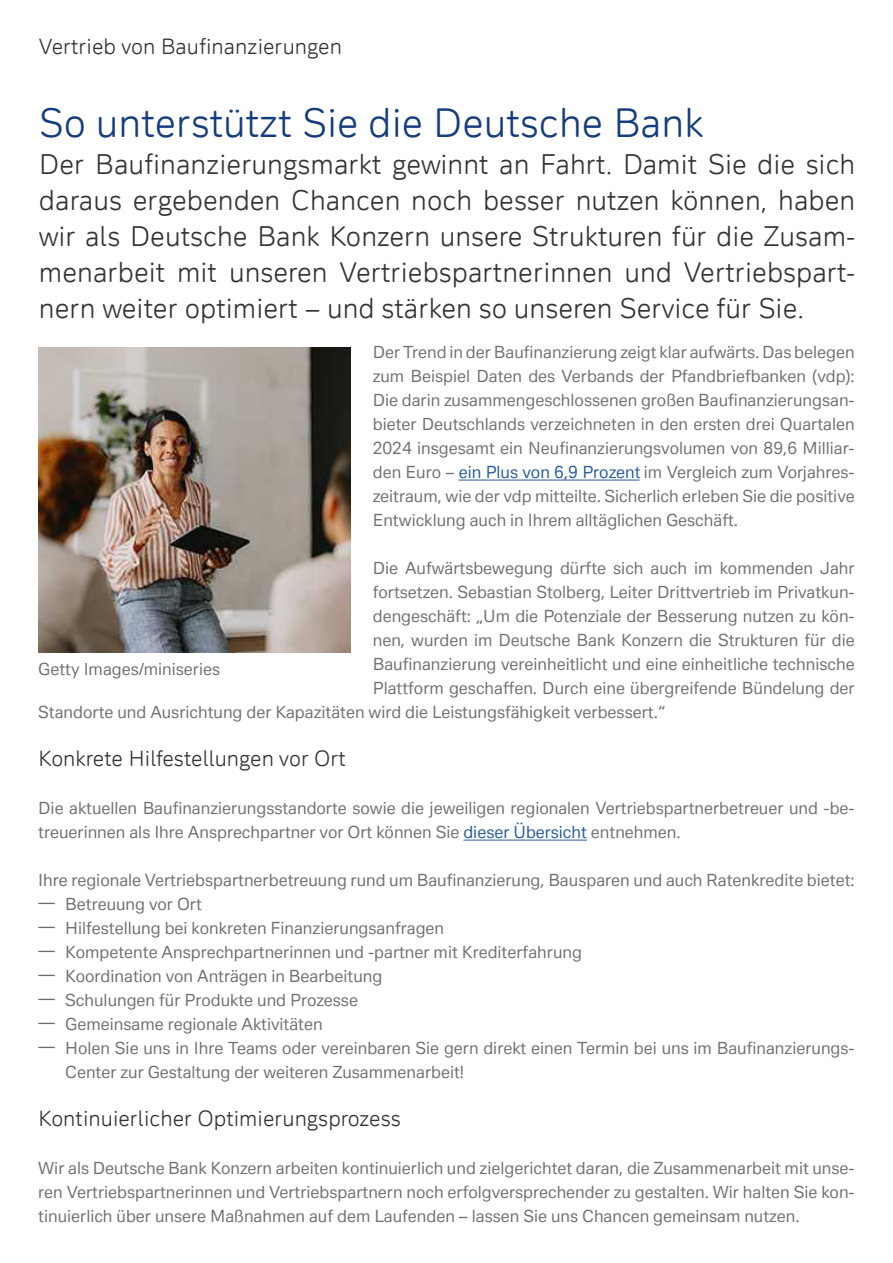
<style>
.page{position:relative;width:893px;height:1263px;background:#fff}
.page>*{position:absolute;margin:0;border:0;box-sizing:border-box;transform-origin:0 0}
.t1{font:39px "Deutsche Bank Display";color:#153c7d}
.t2{font:27px/36px "Deutsche Bank Display";color:#333;text-align:justify}
.t3{font:21px "Deutsche Bank Display";color:#333}
.t4{font:16.5px/24px "Deutsche Bank Text";color:#707070;text-align:justify}
.s1{color:#275b9b}
</style>
<div class="page">
<hr style="left:459px;top:480px;width:181px;height:1px;background:#275b9b">
<hr style="left:463px;top:840px;width:124px;height:1px;background:#275b9b">
<img style="left:38px;top:347px;width:312px;height:306px">
<p class="t3" style="left:39px;top:33px;width:305px">Vertrieb von Baufinanzierungen</p>
<h1 class="t1" style="left:39px;top:99px;width:666px">So unterstützt Sie die Deutsche Bank</h1>
<p class="t2" style="left:39px;top:146px;width:818px">Der Baufinanzierungsmarkt gewinnt an Fahrt. Damit Sie die sich daraus ergebenden Chancen noch besser nutzen können, haben wir als Deutsche Bank Konzern unsere Strukturen für die Zusam&shy;menarbeit mit unseren Vertriebspartnerinnen und Vertriebspart&shy;nern weiter optimiert – und stärken so unseren Service für Sie.</p>
<p class="t4" style="left:373px;top:339px;width:483px">Der Trend in der Baufinanzierung zeigt klar aufwärts. Das belegen zum Beispiel Daten des Verbands der Pfandbriefbanken (vdp):<br>Die darin zusammengeschlossenen großen Baufinanzierungsan&shy;bieter Deutschlands verzeichneten in den ersten drei Quartalen 2024 insgesamt ein Neufinanzierungsvolumen von 89,6 Milliar&shy;den Euro – <span class="s1">ein Plus von 6,9 Prozent</span> im Vergleich zum Vorjahres&shy;zeitraum, wie der vdp mitteilte. Sicherlich erleben Sie die positive Entwicklung auch in Ihrem alltäglichen Geschäft.</p>
<p class="t4" style="left:373px;top:555px;width:483px">Die Aufwärtsbewegung dürfte sich auch im kommenden Jahr</p>
<p class="t4" style="left:373px;top:579px;width:483px">fortsetzen. Sebastian Stolberg, Leiter Drittvertrieb im Privatkun-</p>
<p class="t4" style="left:373px;top:603px;width:483px">dengeschäft: „Um die Potenziale der Besserung nutzen zu kön-</p>
<p class="t4" style="left:373px;top:627px;width:483px">nen, wurden im Deutsche Bank Konzern die Strukturen für die</p>
<p class="t4" style="left:373px;top:652px;width:483px">Baufinanzierung vereinheitlicht und eine einheitliche technische</p>
<p class="t4" style="left:373px;top:676px;width:483px">Plattform geschaffen. Durch eine übergreifende Bündelung der</p>
<p class="t4" style="left:38px;top:700px;width:628px">Standorte und Ausrichtung der Kapazitäten wird die Leistungsfähigkeit verbessert.“</p>
<p class="t3" style="left:38px;top:745px;width:309px">Konkrete Hilfestellungen vor Ort</p>
<p class="t4" style="left:38px;top:795px;width:818px">Die aktuellen Baufinanzierungsstandorte sowie die jeweiligen regionalen Vertriebspartnerbetreuer und -be&shy;treuerinnen als Ihre Ansprechpartner vor Ort können Sie <span class="s1">dieser Übersicht</span> entnehmen.</p>
<p class="t4" style="left:38px;top:867px;width:818px">Ihre regionale Vertriebspartnerbetreuung rund um Baufinanzierung, Bausparen und auch Ratenkredite bietet:</p>
<p class="t4" style="left:38px;top:891px;width:165px">p Betreuung vor Ort</p>
<p class="t4" style="left:38px;top:915px;width:407px">p Hilfestellung bei konkreten Finanzierungsanfragen</p>
<p class="t4" style="left:38px;top:939px;width:545px">p Kompetente Ansprechpartnerinnen und -partner mit Krediterfahrung</p>
<p class="t4" style="left:38px;top:963px;width:346px">p Koordination von Anträgen in Bearbeitung</p>
<p class="t4" style="left:38px;top:987px;width:321px">p Schulungen für Produkte und Prozesse</p>
<p class="t4" style="left:38px;top:1011px;width:286px">p Gemeinsame regionale Aktivitäten</p>
<p class="t4" style="left:38px;top:1035px;width:818px">p Holen Sie uns in Ihre Teams oder vereinbaren Sie gern direkt einen Termin bei uns im Baufinanzierungs-</p>
<p class="t4" style="left:65px;top:1059px;width:400px">Center zur Gestaltung der weiteren Zusammenarbeit!</p>
<p class="t3" style="left:38px;top:1105px;width:364px">Kontinuierlicher Optimierungsprozess</p>
<p class="t4" style="left:38px;top:1155px;width:818px">Wir als Deutsche Bank Konzern arbeiten kontinuierlich und zielgerichtet daran, die Zusammenarbeit mit unse&shy;ren Vertriebspartnerinnen und Vertriebspartnern noch erfolgversprechender zu gestalten. Wir halten Sie kon&shy;tinuierlich über unsere Maßnahmen auf dem Laufenden – lassen Sie uns Chancen gemeinsam nutzen.</p>
<p class="t4" style="left:38px;top:657px;width:183px">Getty Images/miniseries</p>
</div>
